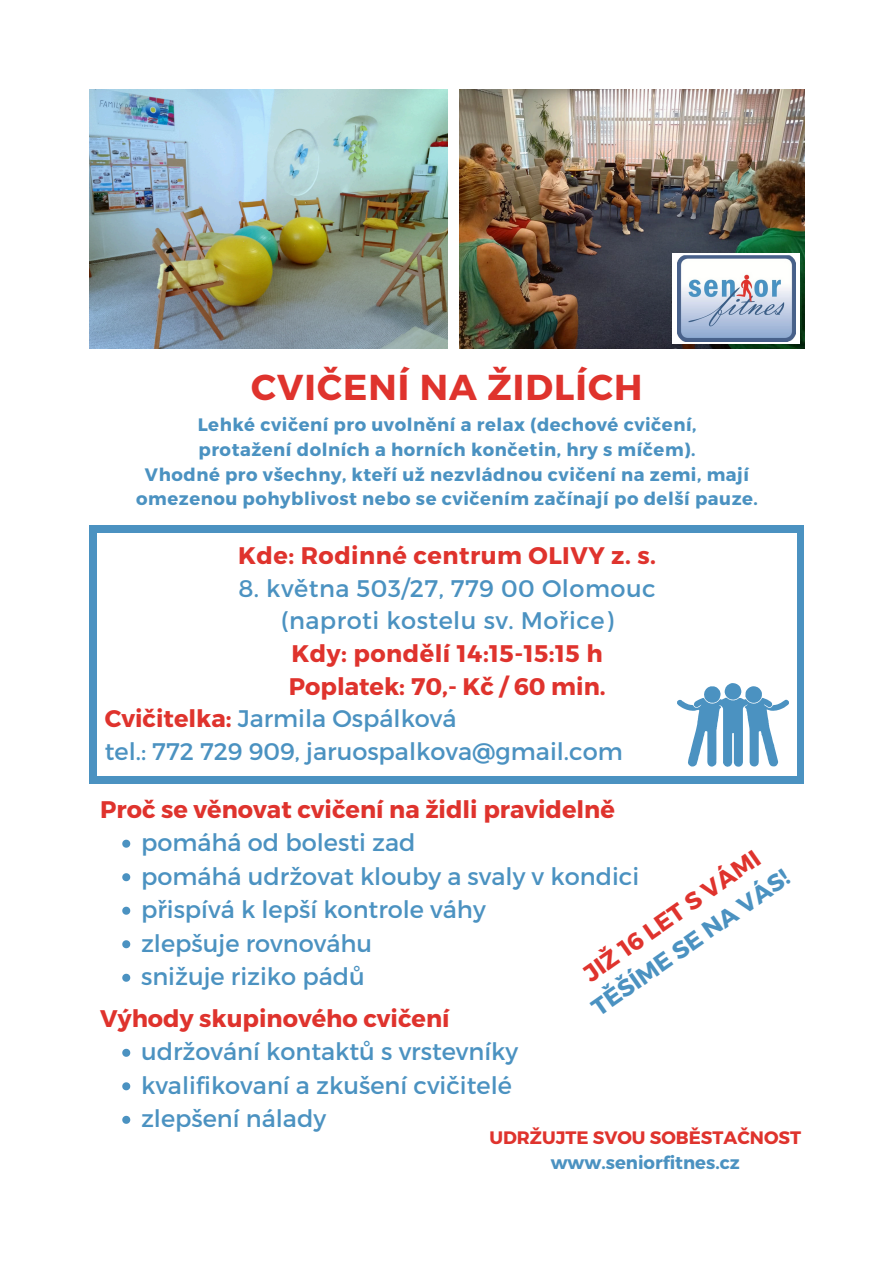
<style>
.page{position:relative;width:894px;height:1264px;background:#fff}
.page>*{position:absolute;margin:0;border:0;box-sizing:border-box;transform-origin:0 0}
.t1{font:700 36px "Montserrat";letter-spacing:.03em;color:#df332d}
.t2{font:24px "Montserrat";color:#4b92c1}
.t3{font:700 24px "Montserrat";color:#df332d}
.t4{font:24px "Montserrat";letter-spacing:.02em;color:#4b92c1}
.t5{font:700 24px "Montserrat";letter-spacing:.02em;color:#df332d}
.t6{font:700 24px/32.7px "Montserrat";color:#4b92c1;text-align:center}
.t7{font:700 18px "Montserrat";letter-spacing:.03em;color:#4b92c1}
.t8{font:700 18px "Montserrat";color:#df332d}
.t9{font:700 18px "Montserrat";color:#4b92c1}
.s1{font-weight:700;color:#df332d}
.s2{color:#df332d}
</style>
<div class="page">
<div style="left:89px;top:525px;width:714px;height:259px;background:#4b92c1"></div>
<div style="left:97px;top:533px;width:699px;height:243px;background:#fff"></div>
<img style="left:89px;top:89px;width:358px;height:259px">
<img style="left:459px;top:89px;width:345px;height:259px">
<svg style="left:672px;top:253px;width:127px;height:91px"></svg>
<img style="left:676px;top:256px;width:119px;height:85px">
<svg style="left:677px;top:683px;width:111px;height:84px"></svg>
<svg style="left:122px;top:839px;width:8px;height:8px"></svg>
<svg style="left:122px;top:873px;width:8px;height:8px"></svg>
<svg style="left:122px;top:906px;width:8px;height:8px"></svg>
<svg style="left:122px;top:940px;width:8px;height:8px"></svg>
<svg style="left:122px;top:973px;width:8px;height:8px"></svg>
<svg style="left:122px;top:1048px;width:8px;height:8px"></svg>
<svg style="left:122px;top:1082px;width:8px;height:8px"></svg>
<svg style="left:122px;top:1115px;width:8px;height:8px"></svg>
<p class="t1" style="left:251px;top:364px;width:392px">CVIČENÍ NA ŽIDLÍCH</p>
<p class="t7" style="left:198px;top:413px;width:500px">Lehké cvičení pro uvolnění a relax (dechové cvičení,</p>
<p class="t7" style="left:198px;top:438px;width:498px">protažení dolních a horních končetin, hry s míčem).</p>
<p class="t7" style="left:145px;top:462px;width:605px">Vhodné pro všechny, kteří už nezvládnou cvičení na zemi, mají</p>
<h3 class="t7" style="left:136px;top:487px;width:623px">omezenou pohyblivost nebo se cvičením začínají po delší pauze.</h3>
<p class="t5" style="left:238px;top:540px;width:419px">Kde: Rodinné centrum OLIVY z. s.</p>
<p class="t4" style="left:238px;top:572px;width:419px">8. května 503/27, 779 00 Olomouc</p>
<p class="t4" style="left:281px;top:605px;width:334px">(naproti kostelu sv. Mořice)</p>
<p class="t5" style="left:291px;top:637px;width:313px">Kdy: pondělí 14:15-15:15 h</p>
<p class="t3" style="left:289px;top:670px;width:318px">Poplatek: 70,- Kč / 60 min.</p>
<p class="t2" style="left:105px;top:703px;width:353px"><span class="s1">Cvičitelka:</span> Jarmila Ospálková</p>
<p class="t2" style="left:105px;top:735px;width:519px">tel.: 772 729 909, jaruospalkova@gmail.com</p>
<p class="t3" style="left:100px;top:793px;width:516px">Proč se věnovat cvičení na židli pravidelně</p>
<h2 class="t2" style="left:141px;top:827px;width:276px">pomáhá od bolesti zad</h2>
<p class="t2" style="left:141px;top:860px;width:499px">pomáhá udržovat klouby a svaly v kondici</p>
<p class="t2" style="left:141px;top:894px;width:346px">přispívá k lepší kontrole váhy</p>
<p class="t2" style="left:141px;top:927px;width:232px">zlepšuje rovnováhu</p>
<p class="t2" style="left:141px;top:961px;width:225px">snižuje riziko pádů</p>
<p class="t3" style="left:100px;top:1002px;width:351px">Výhody skupinového cvičení</p>
<h2 class="t2" style="left:141px;top:1036px;width:378px">udržování kontaktů s vrstevníky</h2>
<p class="t2" style="left:141px;top:1069px;width:372px">kvalifikovaní a zkušení cvičitelé</p>
<p class="t2" style="left:141px;top:1103px;width:186px">zlepšení nálady</p>
<p class="t6" style="left:565px;top:968px;width:237px;rotate:-35deg"><span class="s2">JIŽ 16 LET S VÁMI<br></span>TĚŠÍME SE NA VÁS!</p>
<p class="t8" style="left:489px;top:1126px;width:313px">UDRŽUJTE SVOU SOBĚSTAČNOST</p>
<h1 class="t9" style="left:550px;top:1150px;width:190px">www.seniorfitnes.cz</h1>
</div>
